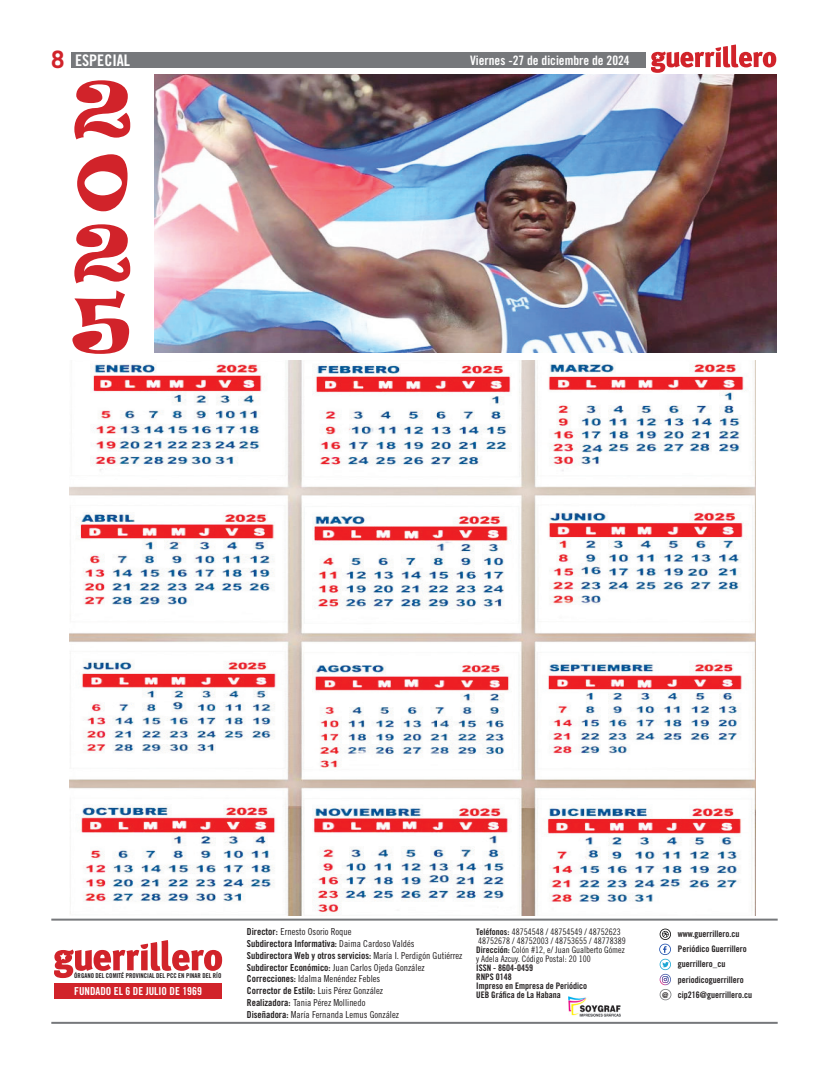
<style>
.page{position:relative;width:820px;height:1080px;background:#fff}
.page>*{position:absolute;margin:0;border:0;box-sizing:border-box;transform-origin:0 0}
.t1{font:72px "Ravie";color:#d1232a}
.t2{font:700 24px "Trade Gothic LT Std";color:#d1232a}
.t3{font:16px "Trade Gothic LT Std Bd Cn 20";color:#fff}
.t4{font:13px "Trade Gothic LT Std Bd Cn 20";color:#fff}
.Estilo_de_párrafo_2{font:11px "Trade Gothic LT Std Bd Cn 20";color:#fff}
.Estilo_de_párrafo_2-2{font:9.6px "Trade Gothic LT Std Cn 18";color:#231f20}
.Estilo_de_párrafo_2-3{font:9.6px "Trade Gothic LT Std Bd Cn 20";color:#231f20}
.Estilo_de_párrafo_2-4{font:9px "Trade Gothic LT Std Bd Cn 20";color:#231f20}
.Estilo_de_párrafo_2-5{font:9px "Trade Gothic LT Std Cn 18";color:#231f20}
.Estilo_de_párrafo_2-6{font:8px "Trade Gothic LT Std Bd Cn 20";color:#231f20}
.Estilo_de_párrafo_2-7{font:6.7px "Trade Gothic LT Std Bd Cn 20";color:#231f20}
.s1{font-family:"Trade Gothic LT Std Bd Cn 20"}
.s2{font-family:"Trade Gothic LT Std Cn 18"}
</style>
<div class="page">
<hr style="left:51px;top:1022px;width:726px;height:2px;background:#76787b">
<hr style="left:51px;top:919px;width:726px;height:2px;background:#76787b">
<svg style="left:54px;top:940px;width:168px;height:38px"></svg>
<div style="left:54px;top:983px;width:168px;height:15px;background:#d1232a"></div>
<svg style="left:659px;top:929px;width:12px;height:71px"></svg>
<div style="left:71px;top:52px;width:574px;height:16px;background:#76787b"></div>
<svg style="left:651px;top:44px;width:125px;height:29px"></svg>
<img style="left:568px;top:997px;width:52px;height:20px">
<img style="left:154px;top:74px;width:622px;height:278px">
<img style="left:70px;top:361px;width:685px;height:554px">
<p class="t2" style="left:51px;top:45px;width:15px">8</p>
<p class="t3" style="left:75px;top:51px;width:57px">ESPECIAL</p>
<p class="t4" style="left:470px;top:53px;width:161px">Viernes -27 de diciembre de 2024</p>
<p class="t1" style="left:74px;top:60px;width:59px">2</p>
<p class="t1" style="left:75px;top:132px;width:55px">0</p>
<p class="t1" style="left:74px;top:204px;width:59px">2</p>
<p class="t1" style="left:73px;top:276px;width:61px">5</p>
<p class="Estilo_de_párrafo_2-7" style="left:74px;top:972px;width:148px">ÓRGANO DEL COMITÉ PROVINCIAL DEL PCC EN PINAR DEL RÍO</p>
<p class="Estilo_de_párrafo_2" style="left:74px;top:984px;width:129px">FUNDADO EL 6 DE JULIO DE 1969</p>
<p class="Estilo_de_párrafo_2-2" style="left:247px;top:926px;width:106px"><span class="s1">Director:</span> Ernesto Osorio Roque</p>
<p class="Estilo_de_párrafo_2-3" style="left:247px;top:938px;width:169px">Subdirectora Informativa: <span class="s2">Daima Cardoso Valdés</span></p>
<p class="Estilo_de_párrafo_2-3" style="left:247px;top:950px;width:217px">Subdirectora Web y otros servicios: <span class="s2">María I. Perdigón Gutiérrez</span></p>
<p class="Estilo_de_párrafo_2-2" style="left:247px;top:961px;width:179px"><span class="s1">Subdirector Económico:</span> Juan Carlos Ojeda González</p>
<p class="Estilo_de_párrafo_2-2" style="left:247px;top:973px;width:135px"><span class="s1">Correcciones:</span> Idalma Menéndez Febles</p>
<p class="Estilo_de_párrafo_2-3" style="left:247px;top:985px;width:137px">Corrector de Estilo: <span class="s2">Luis Pérez González</span></p>
<p class="Estilo_de_párrafo_2-2" style="left:247px;top:997px;width:120px"><span class="s1">Realizadora:</span> Tania Pérez Mollinedo</p>
<p class="Estilo_de_párrafo_2-2" style="left:247px;top:1009px;width:153px"><span class="s1">Diseñadora:</span> María Fernanda Lemus González</p>
<p class="Estilo_de_párrafo_2-5" style="left:476px;top:927px;width:146px"><span class="s1">Teléfonos:</span> 48754548 / 48754549 / 48752623</p>
<p class="Estilo_de_párrafo_2-5" style="left:478px;top:936px;width:149px">48752678 / 48752003 / 48753655 / 48778389</p>
<p class="Estilo_de_párrafo_2-5" style="left:476px;top:945px;width:150px"><span class="s1">Dirección:</span> Colón #12, e/ Juan Gualberto Gómez</p>
<p class="Estilo_de_párrafo_2-5" style="left:476px;top:954px;width:116px">y Adela Azcuy. Código Postal: 20 100</p>
<p class="Estilo_de_párrafo_2-4" style="left:476px;top:962px;width:58px">ISSN - 8604-0459</p>
<p class="Estilo_de_párrafo_2-4" style="left:476px;top:971px;width:37px">RNPS 0148</p>
<p class="Estilo_de_párrafo_2-4" style="left:476px;top:980px;width:112px">Impreso en Empresa de Periódico</p>
<p class="Estilo_de_párrafo_2-4" style="left:476px;top:989px;width:86px">UEB Gráfica de La Habana</p>
<p class="Estilo_de_párrafo_2-4" style="left:677px;top:929px;width:63px">www.guerrillero.cu</p>
<p class="Estilo_de_párrafo_2-4" style="left:677px;top:944px;width:70px">Periódico Guerrillero</p>
<p class="Estilo_de_párrafo_2-4" style="left:677px;top:959px;width:49px">guerrillero_cu</p>
<p class="Estilo_de_párrafo_2-4" style="left:677px;top:974px;width:67px">periodicoguerrillero</p>
<p class="Estilo_de_párrafo_2-6" style="left:662px;top:990px;width:8px">@</p>
<p class="Estilo_de_párrafo_2-4" style="left:677px;top:989px;width:76px">cip216@guerrillero.cu</p>
</div>
